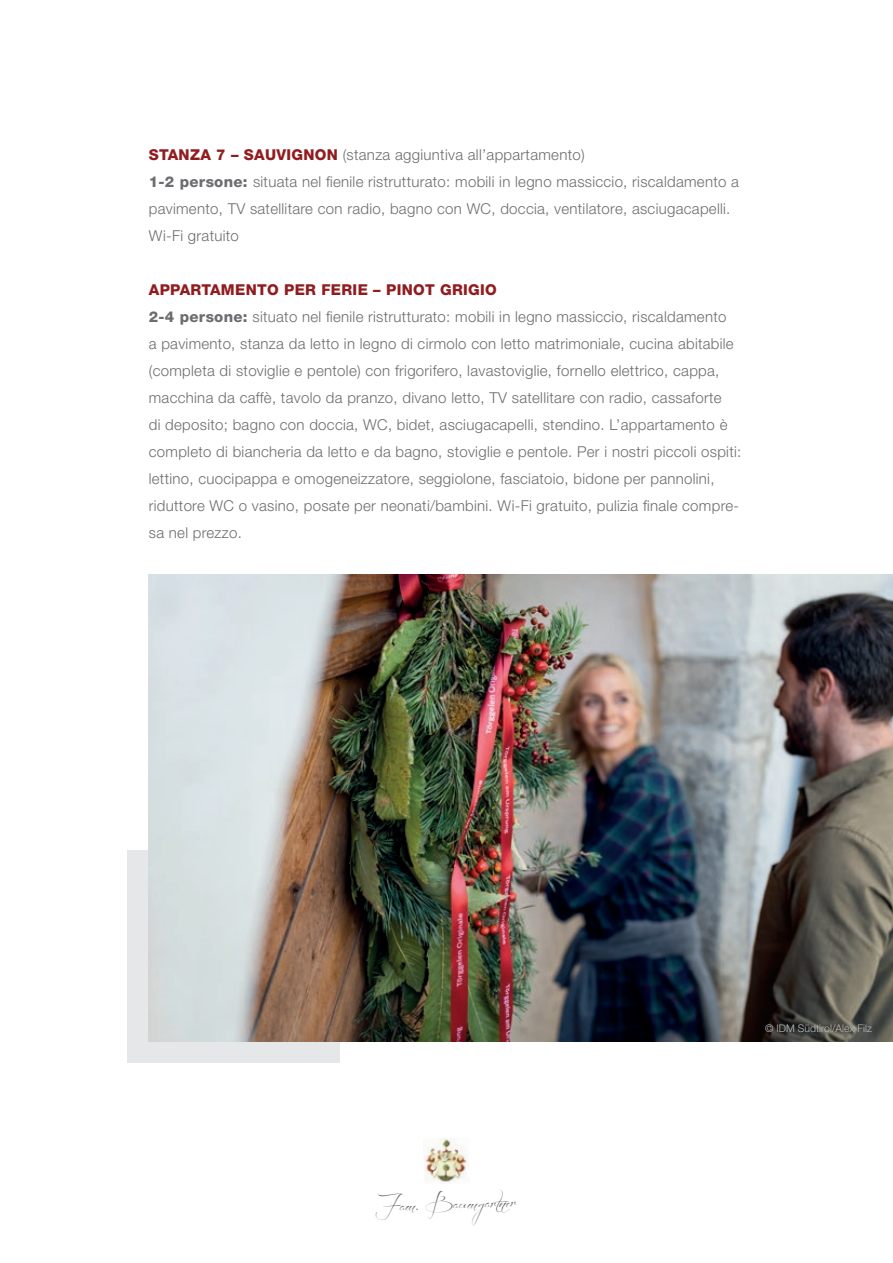
<style>
.page{position:relative;width:893px;height:1263px;background:#fff}
.page>*{position:absolute;margin:0;border:0;box-sizing:border-box;transform-origin:0 0}
.t1{font:300 15px/27px "Helvetica Neue LT Std";letter-spacing:.02em;color:#6c6d70}
.t2{font:12.6px "Beforethe Rain";color:#6c6d70}
.t3{font:300 10.5px "Helvetica Neue LT Std";color:#bcbdc0}
.s1{font-weight:800;color:#911c1f}
.s2{font-weight:800}
</style>
<div class="page">
<img style="left:424px;top:1138px;width:45px;height:46px">
<div style="left:128px;top:850px;width:212px;height:213px;background:#e6e7e9"></div>
<img style="left:149px;top:574px;width:744px;height:468px">
<p class="t1" style="left:149px;top:140px;width:592px"><span class="s1">STANZA 7 – SAUVIGNON</span> (stanza aggiuntiva all’appartamento)<br><span class="s2">1-2 persone:</span> situata nel fienile ristrutturato: mobili in legno massiccio, riscaldamento a pavimento, TV satellitare con radio, bagno con WC, doccia, ventilatore, asciugacapelli.<br>Wi-Fi gratuito</p>
<p class="t1" style="left:149px;top:275px;width:594px"><span class="s1">APPARTAMENTO PER FERIE – PINOT GRIGIO<br></span><span class="s2">2-4 persone:</span> situato nel fienile ristrutturato: mobili in legno massiccio, riscaldamento<br>a pavimento, stanza da letto in legno di cirmolo con letto matrimoniale, cucina abitabile (completa di stoviglie e pentole) con frigorifero, lavastoviglie, fornello elettrico, cappa, macchina da caffè, tavolo da pranzo, divano letto, TV satellitare con radio, cassaforte<br>di deposito; bagno con doccia, WC, bidet, asciugacapelli, stendino. L’appartamento è completo di biancheria da letto e da bagno, stoviglie e pentole. Per i nostri piccoli ospiti: lettino, cuocipappa e omogeneizzatore, seggiolone, fasciatoio, bidone per pannolini, riduttore WC o vasino, posate per neonati/bambini. Wi-Fi gratuito, pulizia finale compre&shy;sa nel prezzo.</p>
<p class="t2" style="left:375px;top:1199px;width:144px;rotate:-2deg">Fam. Baumgartner</p>
<p class="t3" style="left:765px;top:1022px;width:108px">© IDM Südtirol/Alex Filz</p>
</div>
